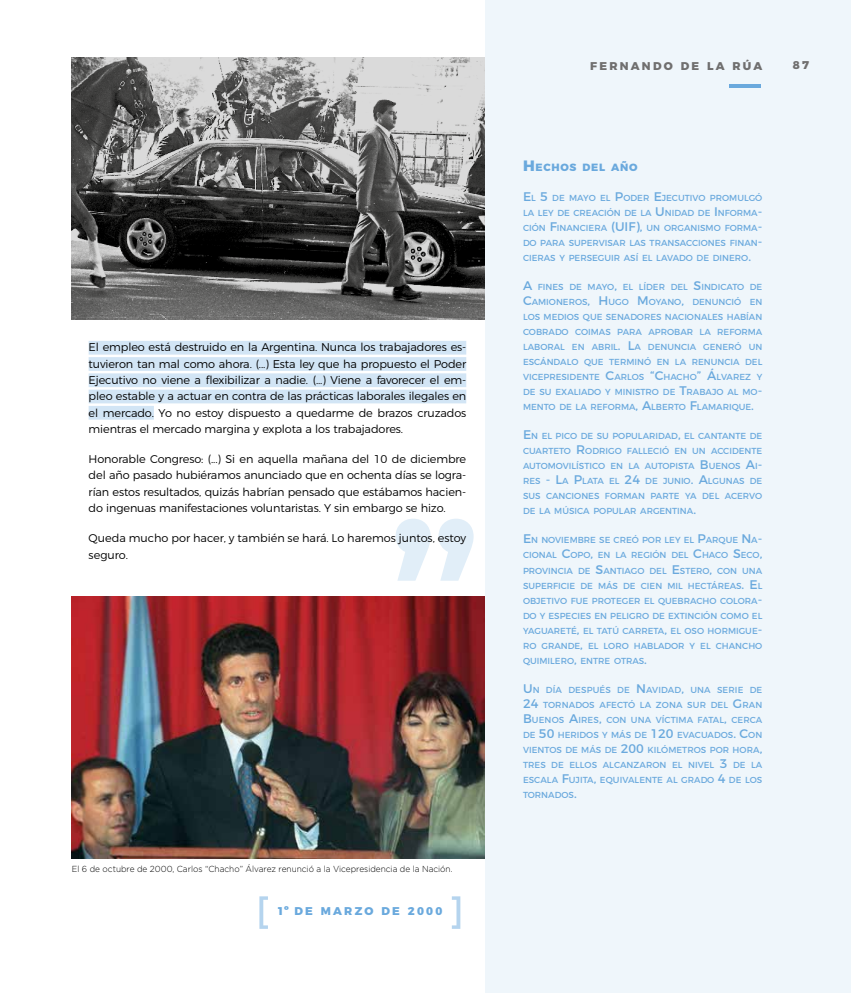
<style>
.page{position:relative;width:851px;height:993px;background:#fff}
.page>*{position:absolute;margin:0;border:0;box-sizing:border-box;transform-origin:0 0}
.t1{font:300 11.25px/16.2px "Montserrat";letter-spacing:-.01em;color:#000;text-align:justify}
.t2{font:800 11.25px "Montserrat";letter-spacing:.2em;color:#706f6f}
.t3{font:800 11.25px "Montserrat";letter-spacing:.2em;color:#6aa9dd}
.t4{font:800 10.5px "Montserrat";letter-spacing:.07em;color:#6aa9dd}
.t5{font:8.75px/15px "Montserrat";color:#6aa9dd}
.t6{font:300 8.75px "Gotham";color:#000;scale:.95 1}
.s1{font-size:15px}
.s2{font-size:12.5px}
</style>
<div class="page">
<img style="left:72px;top:57px;width:412px;height:262px">
<div style="left:485px;top:0;width:365px;height:992px;background:#eff6fb"></div>
<hr style="left:729px;top:85px;width:32px;height:3px;background:#6aa9dd">
<svg style="left:259px;top:896px;width:9px;height:32px"></svg>
<svg style="left:452px;top:896px;width:8px;height:32px"></svg>
<img style="left:72px;top:596px;width:412px;height:262px">
<svg style="left:395px;top:519px;width:78px;height:61px"></svg>
<div style="left:89px;top:341px;width:377px;height:13px;background:#d2e5f5"></div>
<div style="left:89px;top:357px;width:377px;height:14px;background:#d2e5f5"></div>
<div style="left:89px;top:373px;width:377px;height:14px;background:#d2e5f5"></div>
<div style="left:89px;top:389px;width:377px;height:14px;background:#d2e5f5"></div>
<div style="left:89px;top:406px;width:65px;height:13px;background:#d2e5f5"></div>
<p class="t1" style="left:89px;top:338px;width:379px">El empleo está destruido en la Argentina. Nunca los trabajadores es&shy;tuvieron tan mal como ahora. (...) Esta ley que ha propuesto el Poder Ejecutivo no viene a flexibilizar a nadie. (...) Viene a favorecer el em&shy;pleo estable y a actuar en contra de las prácticas laborales ilegales en el mercado. Yo no estoy dispuesto a quedarme de brazos cruzados mientras el mercado margina y explota a los trabajadores.</p>
<p class="t1" style="left:89px;top:450px;width:379px">Honorable Congreso: (...) Si en aquella mañana del 10 de diciembre del año pasado hubiéramos anunciado que en ochenta días se logra&shy;rían estos resultados, quizás habrían pensado que estábamos hacien&shy;do ingenuas manifestaciones voluntaristas. Y sin embargo se hizo.</p>
<p class="t1" style="left:89px;top:529px;width:379px">Queda mucho por hacer, y también se hará. Lo haremos juntos, estoy seguro.</p>
<p class="t6" style="left:72px;top:862px;width:402px">El 6 de octubre de 2000, Carlos “Chacho” Álvarez renunció a la Vicepresidencia de la Nación.</p>
<p class="t3" style="left:277px;top:901px;width:167px">1º DE MARZO DE 2000</p>
<p class="t2" style="left:590px;top:57px;width:174px">FERNANDO DE LA RÚA</p>
<p class="t2" style="left:792px;top:56px;width:18px">87</p>
<p class="t4" style="left:523px;top:159px;width:116px"><span class="s1">H</span>ECHOS DEL AÑO</p>
<p class="t5" style="left:523px;top:189px;width:241px;text-align:justify"><span class="s2">E</span>L <span class="s2">5</span> DE MAYO EL <span class="s2">P</span>ODER <span class="s2">E</span>JECUTIVO PROM ULGÓ LA LEY DE CREACIÓN DE LA <span class="s2">U</span> NIDAD DE <span class="s2">I</span> NFORMA<span class="s2">-</span>CIÓN <span class="s2">F</span>INANCIERA <span class="s2">(UI F),</span> UN ORGANISMO FORMA<span class="s2">-</span>DO PARA SUPE RVISAR LAS TRANSACCIONES FINAN<span class="s2">-</span>CIERAS Y PERSEGUIR ASÍ EL LAVADO DE DINERO<span class="s2">.</span></p>
<p class="t5" style="left:523px;top:278px;width:241px"><span class="s2">A</span> FINES DE MAYO<span class="s2">,</span> EL LÍDER DEL <span class="s2">S</span>INDICATO DE <span class="s2">C</span>AM IONEROS<span class="s2">, H</span> UGO <span class="s2">M</span>OYANO<span class="s2">,</span> DENUNCIÓ EN LOS ME DIOS QUE SENADORES NACIONALES HABÍAN COBRADO COIMAS PARA APROBAR LA REFORMA LABORAL EN ABRIL<span class="s2">. L</span>A DENUNCIA GENERÓ UN ESCÁNDALO QUE TERM INÓ EN LA RENUNCIA DEL VICEPRESIDENTE <span class="s2">C</span>ARLOS <span class="s2">“C</span>HACHO<span class="s2">” Á</span>LVAREZ Y DE SU EXALIADO Y M INISTRO DE <span class="s2">T</span>RABAJO AL MO<span class="s2">-</span>ME NTO DE LA REFORMA<span class="s2">, A</span>LBERTO <span class="s2">F</span>LAMA</p>
<p class="t5" style="left:722px;top:398px;width:33px">RIQUE<span class="s2">.</span></p>
<p class="t5" style="left:523px;top:428px;width:241px"><span class="s2">E</span>N EL PICO DE SU POPULARIDAD<span class="s2">,</span> EL CANTANTE DE CUARTETO <span class="s2">R</span>ODRIGO FALLECIÓ EN UN ACCIDENTE AUTOMOVILÍSTICO EN LA AUTOPISTA <span class="s2">B</span> UENOS <span class="s2">A</span>I<span class="s2">-</span>RES <span class="s2">- L</span>A <span class="s2">P</span>LATA EL <span class="s2">24</span> DE JUNIO<span class="s2">. A</span>LGUNAS DE SUS CANCIONES FORMAN PARTE YA DEL ACERVO DE LA M ÚSICA POPULAR ARGENTINA<span class="s2">.</span></p>
<p class="t5" style="left:523px;top:532px;width:241px;text-align:justify"><span class="s2">E</span>N NOVIEM BRE SE CREÓ POR LEY EL <span class="s2">P</span>ARQUE <span class="s2">N</span>A<span class="s2">-</span>CIONAL <span class="s2">C</span>OPO<span class="s2">,</span> EN LA REGIÓN DEL <span class="s2">C</span>HACO <span class="s2">S</span>ECO<span class="s2">, </span>PROVINCIA DE <span class="s2">S</span>ANTIAGO DEL <span class="s2">E</span>STERO<span class="s2">,</span> CON UNA SUPERFICIE DE MÁS DE CIEN M IL HECTÁREAS<span class="s2">. E</span>L OBJETIVO FUE PROTEGER EL QUEBRACHO COLORA<span class="s2">-</span>DO Y ESPECIES EN PELIGRO DE EXTINCIÓN COMO EL YAGUARETÉ<span class="s2">,</span> EL TATÚ CARRETA<span class="s2">,</span> EL OSO HORM IGUE<span class="s2">-</span>RO GRANDE<span class="s2">,</span> EL LORO HABLADOR Y EL CHANCHO QUIM ILERO<span class="s2">,</span> ENTRE OTRAS<span class="s2">.</span></p>
<p class="t5" style="left:523px;top:681px;width:239px"><span class="s2">U</span> N DÍA DESPUÉS DE <span class="s2">N</span>AVIDAD<span class="s2">,</span> UNA SERIE DE<br><span class="s2">24</span> TORNADOS AFE</p>
<p class="t5" style="left:523px;top:696px;width:241px;text-indent:94px">CTÓ LA ZONA SUR DEL <span class="s2">G</span>RAN<br><span class="s2">B</span>UENOS <span class="s2">A</span>IRES<span class="s2">,</span> CON UNA VÍCTIMA</p>
<p class="t5" style="left:523px;top:711px;width:241px;text-align:justify;text-indent:175px">FATAL<span class="s2">,</span> CERCA DE <span class="s2">50</span> HERIDOS Y MÁS DE <span class="s2">120</span> EVACUADOS<span class="s2">. C</span>ON VIENTOS DE MÁS DE <span class="s2">200</span> KILÓMETROS POR HORA<span class="s2">, </span>TRES DE ELLOS ALCANZARON EL NIVEL <span class="s2">3</span> DE LA ESCALA <span class="s2">F</span>UJITA<span class="s2">,</span> EQUIVALENTE AL GRADO <span class="s2">4</span> DE LOS TORNADOS<span class="s2">.</span></p>
</div>
